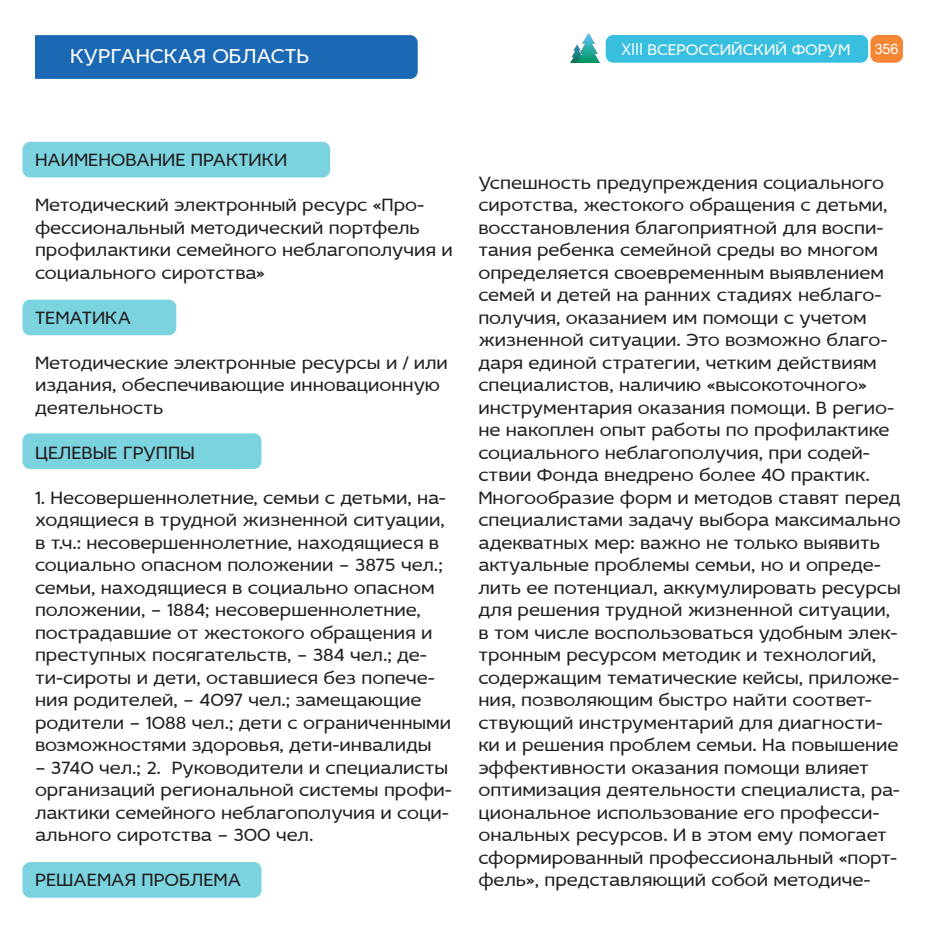
<style>
.page{position:relative;width:938px;height:938px;background:#fff}
.page>*{position:absolute;margin:0;border:0;box-sizing:border-box;transform-origin:0 0}
.t1{font:21.25px "Idealist Sans";color:#fff}
.t2{font:18.75px/22.5px "Idealist Sans";color:#231f20}
.t3{font:16.25px "Idealist Sans";color:#fff}
.t4{font:14.38px "Arial";color:#fff}
</style>
<div class="page">
<div style="left:605px;top:35px;width:263px;height:28px;background:#38bedf;border-radius:8px"></div>
<div style="left:870px;top:35px;width:32px;height:28px;background:#f58634;border-radius:8px"></div>
<img style="left:571px;top:34px;width:29px;height:28px">
<div style="left:22px;top:142px;width:308px;height:35px;background:#7bd3e0;border-radius:8px"></div>
<div style="left:22px;top:300px;width:154px;height:35px;background:#7bd3e0;border-radius:8px"></div>
<div style="left:22px;top:433px;width:239px;height:36px;background:#7bd3e0;border-radius:8px"></div>
<div style="left:22px;top:862px;width:239px;height:35px;background:#7bd3e0;border-radius:8px"></div>
<div style="left:35px;top:35px;width:383px;height:44px;background:#1b68b4"></div>
<p class="t1" style="left:70px;top:45px;width:240px">КУРГАНСКАЯ ОБЛАСТЬ</p>
<p class="t3" style="left:631px;top:40px;width:221px">●●● ВСЕРОССИЙСКИЙ ФОРУМ</p>
<p class="t4" style="left:874px;top:39px;width:25px">356</p>
<p class="t2" style="left:35px;top:149px;width:254px">НАИМЕНОВАНИЕ ПРАКТИКИ</p>
<p class="t2" style="left:35px;top:194px;width:419px">Методический электронный ресурс «Про&shy;фессиональный методический портфель профилактики семейного неблагополучия и социального сиротства»</p>
<p class="t2" style="left:35px;top:306px;width:97px">ТЕМАТИКА</p>
<p class="t2" style="left:35px;top:351px;width:414px">Методические электронные ресурсы и / или издания, обеспечивающие инновационную деятельность</p>
<p class="t2" style="left:35px;top:441px;width:161px">ЦЕЛЕВЫЕ ГРУППЫ</p>
<p class="t2" style="left:35px;top:486px;width:418px">1. Несовершеннолетние, семьи с детьми, на&shy;ходящиеся в трудной жизненной ситуации, в т.ч.: несовершеннолетние, находящиеся в социально опасном положении – 3875 чел.; семьи, находящиеся в социально опасном положении, – 1884; несовершеннолетние, пострадавшие от жестокого обращения и преступных посягательств, – 384 чел.; де&shy;ти-сироты и дети, оставшиеся без попече&shy;ния родителей, – 4097 чел.; замещающие родители – 1088 чел.; дети с ограниченными возможностями здоровья, дети-инвалиды</p>
<p class="t2" style="left:35px;top:756px;width:418px">– 3740 чел.; 2. Руководители и специалисты организаций региональной системы профи&shy;лактики семейного неблагополучия и соци&shy;ального сиротства – 300 чел.</p>
<p class="t2" style="left:35px;top:869px;width:207px">РЕШАЕМАЯ ПРОБЛЕМА</p>
<p class="t2" style="left:478px;top:171px;width:424px">Успешность предупреждения социального сиротства, жестокого обращения с детьми, восстановления благоприятной для воспи&shy;тания ребенка семейной среды во многом определяется своевременным выявлением семей и детей на ранних стадиях неблаго&shy;получия, оказанием им помощи с учетом жизненной ситуации. Это возможно благо&shy;даря единой стратегии, четким действиям специалистов, наличию «высокоточного» инструментария оказания помощи. В регио&shy;не накоплен опыт работы по профилактике социального неблагополучия, при содей&shy;ствии Фонда внедрено более 40 практик.<br>Многообразие форм и методов ставят перед специалистами задачу выбора максимально адекватных мер: важно не только выявить актуальные проблемы семьи, но и опреде&shy;лить ее потенциал, аккумулировать ресурсы для решения трудной жизненной ситуации, в том числе воспользоваться удобным элек&shy;тронным ресурсом методик и технологий, содержащим тематические кейсы, приложе&shy;ния, позволяющим быстро найти соответ&shy;ствующий инструментарий для диагности&shy;ки и решения проблем семьи. На повышение эффективности оказания помощи влияет оптимизация деятельности специалиста, ра&shy;циональное использование его професси&shy;ональных ресурсов. И в этом ему помогает сформированный профессиональный «порт&shy;фель», представляющий собой методиче-</p>
</div>
